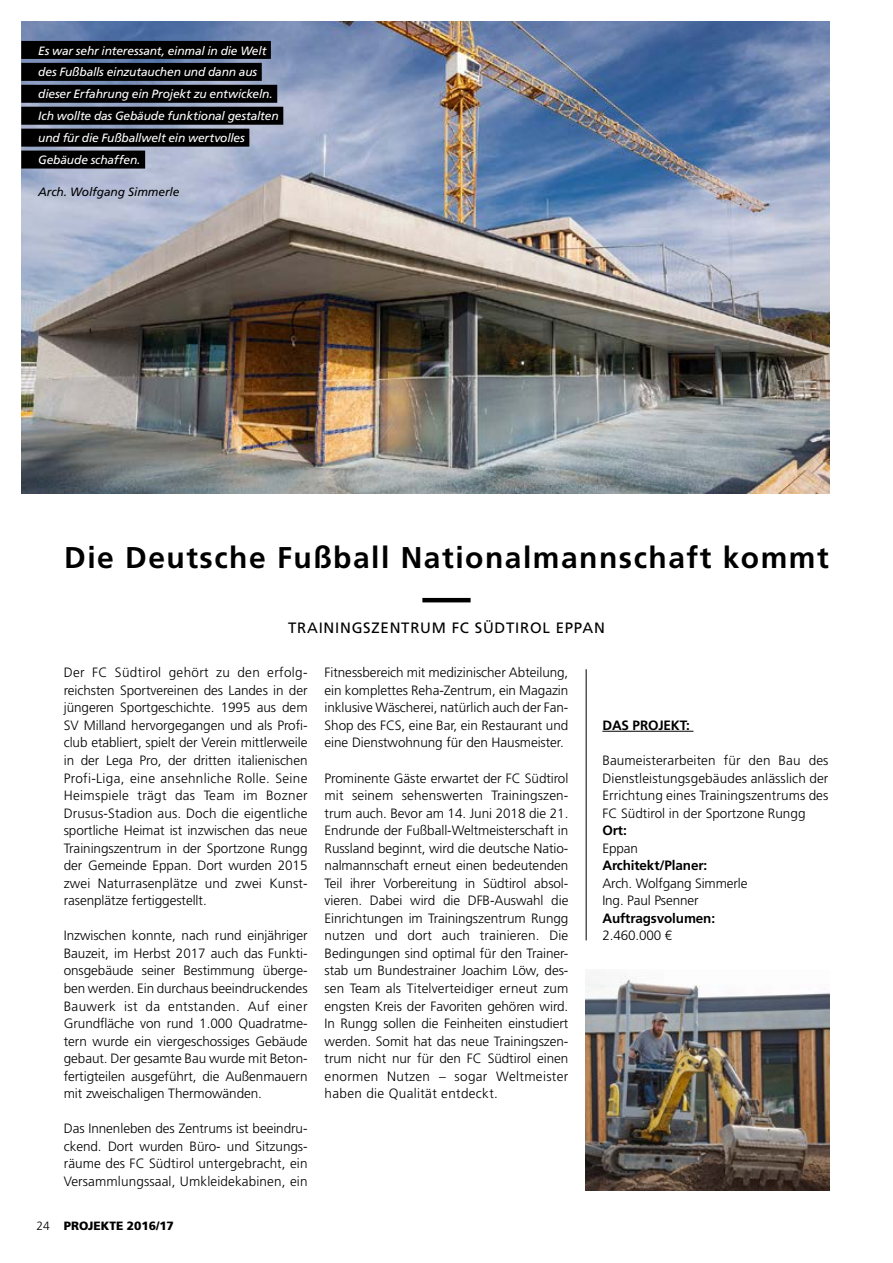
<style>
.page{position:relative;width:893px;height:1263px;background:#fff}
.page>*{position:absolute;margin:0;border:0;box-sizing:border-box;transform-origin:0 0}
.t1{font:700 30px "Frutiger";letter-spacing:.05em;color:#000}
.t2{font:15px "Frutiger";letter-spacing:.05em;color:#000}
.t3{font:300 13.5px/17.5px "Frutiger";letter-spacing:-.005em;color:#000;text-align:justify}
.t4{font:700 13.5px "Frutiger";letter-spacing:-.01em;color:#000}
.t5{font:italic 12px/21.9px "Frutiger";letter-spacing:-.015em;color:#fff}
.t6{font:italic 12px "Frutiger";letter-spacing:-.01em;color:#000}
.t7{font:900 12px "Frutiger";letter-spacing:-.005em;color:#000}
.t8{font:300 12px "Frutiger";color:#000}
</style>
<div class="page">
<img style="left:21px;top:21px;width:808px;height:472px">
<img style="left:585px;top:976px;width:244px;height:215px">
<hr style="left:586px;top:669px;width:1px;height:271px;background:#000">
<hr style="left:422px;top:598px;width:49px;height:4px;background:#000">
<hr style="left:602px;top:731px;width:91px;height:1px;background:#000">
<div style="left:21px;top:41px;width:250px;height:18px;background:#000"></div>
<div style="left:21px;top:63px;width:241px;height:18px;background:#000"></div>
<div style="left:21px;top:85px;width:256px;height:18px;background:#000"></div>
<div style="left:21px;top:107px;width:262px;height:18px;background:#000"></div>
<div style="left:21px;top:129px;width:228px;height:18px;background:#000"></div>
<div style="left:21px;top:151px;width:124px;height:18px;background:#000"></div>
<p class="t5" style="left:38px;top:40px;width:242px">Es war sehr interessant, einmal in die Welt des Fußballs einzutauchen und dann aus dieser Erfahrung ein Projekt zu entwickeln.<br>Ich wollte das Gebäude funktional gestalten und für die Fußballwelt ein wertvolles Gebäude schaffen.</p>
<p class="t6" style="left:38px;top:184px;width:143px">Arch. Wolfgang Simmerle</p>
<h1 class="t1" style="left:64px;top:540px;width:766px">Die Deutsche Fußball Nationalmannschaft kommt</h1>
<p class="t8" style="left:37px;top:1219px;width:15px">24</p>
<p class="t2" style="left:288px;top:619px;width:318px">TRAININGSZENTRUM FC SÜDTIROL EPPAN</p>
<p class="t3" style="left:325px;top:664px;width:245px">Fitnessbereich mit medizinischer Abteilung, ein komplettes Reha-Zentrum, ein Magazin inklusive Wäscherei, natürlich auch der Fan-Shop des FCS, eine Bar, ein Restaurant und eine Dienstwohnung für den Hausmeister.</p>
<p class="t3" style="left:325px;top:769px;width:245px">Prominente Gäste erwartet der FC Südtirol mit seinem sehenswerten Trainingszen&shy;trum auch. Bevor am 14. Juni 2018 die 21.<br>Endrunde der Fußball-Weltmeisterschaft in Russland beginnt, wird die deutsche Natio&shy;nalmannschaft erneut einen bedeutenden Teil ihrer Vorbereitung in Südtirol absol&shy;vieren. Dabei wird die DFB-Auswahl die Einrichtungen im Trainingszentrum Rungg nutzen und dort auch trainieren. Die Bedingungen sind optimal für den Trainer&shy;stab um Bundestrainer Joachim Löw, des&shy;sen Team als Titelverteidiger erneut zum engsten Kreis der Favoriten gehören wird.<br>In Rungg sollen die Feinheiten einstudiert werden. Somit hat das neue Trainingszen&shy;trum nicht nur für den FC Südtirol einen enormen Nutzen – sogar Weltmeister haben die Qualität entdeckt.</p>
<p class="t3" style="left:64px;top:664px;width:245px">Der FC Südtirol gehört zu den erfolg&shy;reichsten Sportvereinen des Landes in der jüngeren Sportgeschichte. 1995 aus dem SV Milland hervorgegangen und als Profi&shy;club etabliert, spielt der Verein mittlerweile in der Lega Pro, der dritten italienischen Profi-Liga, eine ansehnliche Rolle. Seine Heimspiele trägt das Team im Bozner Drusus-Stadion aus. Doch die eigentliche sportliche Heimat ist inzwischen das neue Trainingszentrum in der Sportzone Rungg der Gemeinde Eppan. Dort wurden 2015 zwei Naturrasenplätze und zwei Kunst&shy;rasenplätze fertiggestellt.</p>
<p class="t3" style="left:64px;top:927px;width:245px">Inzwischen konnte, nach rund einjähriger Bauzeit, im Herbst 2017 auch das Funkti&shy;onsgebäude seiner Bestimmung überge&shy;ben werden. Ein durchaus beeindruckendes Bauwerk ist da entstanden. Auf einer Grundfläche von rund 1.000 Quadratme&shy;tern wurde ein viergeschossiges Gebäude gebaut. Der gesamte Bau wurde mit Beton&shy;fertigteilen ausgeführt, die Außenmauern mit zweischaligen Thermowänden.</p>
<p class="t3" style="left:64px;top:1120px;width:245px">Das Innenleben des Zentrums ist beeindru&shy;ckend. Dort wurden Büro- und Sitzungs&shy;räume des FC Südtirol untergebracht, ein Versammlungssaal, Umkleidekabinen, ein</p>
<p class="t4" style="left:602px;top:717px;width:89px">DAS PROJEKT:</p>
<p class="t3" style="left:602px;top:752px;width:228px">Baumeisterarbeiten für den Bau des Dienstleistungsgebäudes anlässlich der Errichtung eines Trainingszentrums des FC Südtirol in der Sportzone Rungg</p>
<p class="t4" style="left:602px;top:822px;width:26px">Ort:</p>
<p class="t3" style="left:602px;top:839px;width:37px">Eppan</p>
<p class="t4" style="left:602px;top:857px;width:106px">Architekt/Planer:</p>
<p class="t3" style="left:602px;top:874px;width:147px">Arch. Wolfgang Simmerle<br>Ing. Paul Psenner</p>
<p class="t4" style="left:602px;top:910px;width:114px">Auftragsvolumen:</p>
<p class="t3" style="left:602px;top:927px;width:71px">2.460.000 €</p>
<p class="t7" style="left:64px;top:1218px;width:112px">PROJEKTE 2016/17</p>
</div>
